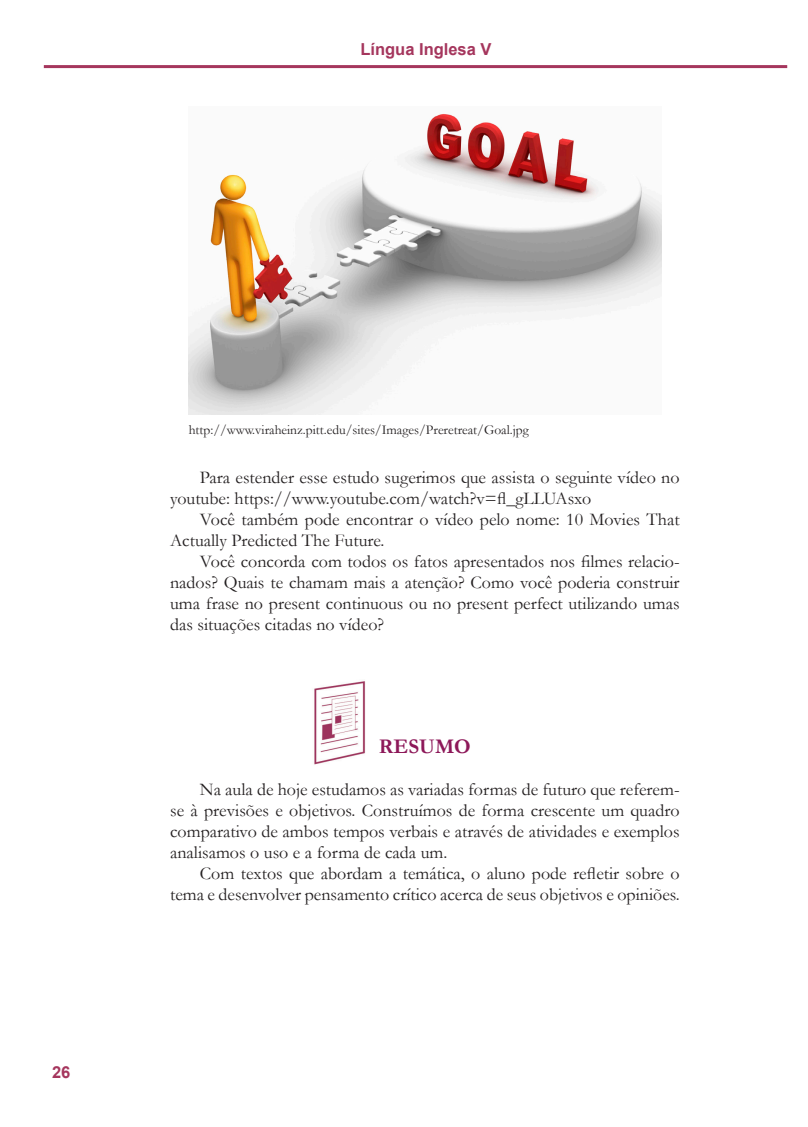
<style>
.page{position:relative;width:808px;height:1127px;background:#fff}
.page>*{position:absolute;margin:0;border:0;box-sizing:border-box;transform-origin:0 0}
.A_-_Entretitulos{font:700 21px "Garamond";color:#8d1859}
.A_-_Texto{font:18px/21px "Garamond";color:#231f20}
.t1{font:700 16.5px "Arial";color:#a5365d}
.A_-_Legenda{font:13.5px "Garamond";color:#231f20}
</style>
<div class="page">
<hr style="left:44px;top:65px;width:743px;height:3px;background:#a5365d">
<img style="left:189px;top:113px;width:473px;height:301px">
<img style="left:314px;top:681px;width:51px;height:84px">
<p class="t1" style="left:360px;top:38px;width:133px">Língua Inglesa V</p>
<p class="t1" style="left:52px;top:1061px;width:20px">26</p>
<p class="A_-_Legenda" style="left:189px;top:421px;width:342px">http://www.viraheinz.pitt.edu/sites/Images/Preretreat/Goal.jpg</p>
<p class="A_-_Texto" style="left:170px;top:466px;width:511px;text-indent:30px">Para estender esse estudo sugerimos que assista o seguinte vídeo no youtube: https://www.youtube.com/watch?v=fl_gLLUAsxo</p>
<p class="A_-_Texto" style="left:170px;top:508px;width:511px;text-indent:30px">Você também pode encontrar o vídeo pelo nome: 10 Movies That<br>Actually Predicted The Future.</p>
<p class="A_-_Texto" style="left:170px;top:550px;width:511px;text-align:justify;text-indent:30px">Você concorda com todos os fatos apresentados nos filmes relacio&shy;nados? Quais te chamam mais a atenção? Como você poderia construir uma frase no present continuous ou no present perfect utilizando umas das situações citadas no vídeo?</p>
<p class="A_-_Entretitulos" style="left:379px;top:732px;width:94px">RESUMO</p>
<p class="A_-_Texto" style="left:170px;top:778px;width:511px;text-align:justify;text-indent:30px">Na aula de hoje estudamos as variadas formas de futuro que referem&shy;se à previsões e objetivos. Construímos de forma crescente um quadro comparativo de ambos tempos verbais e através de atividades e exemplos analisamos o uso e a forma de cada um.</p>
<p class="A_-_Texto" style="left:170px;top:862px;width:511px;text-align:right">Com textos que abordam a temática, o aluno pode refletir sobre o tema e desenvolver pensamento crítico acerca de seus objetivos e opiniões.</p>
</div>
